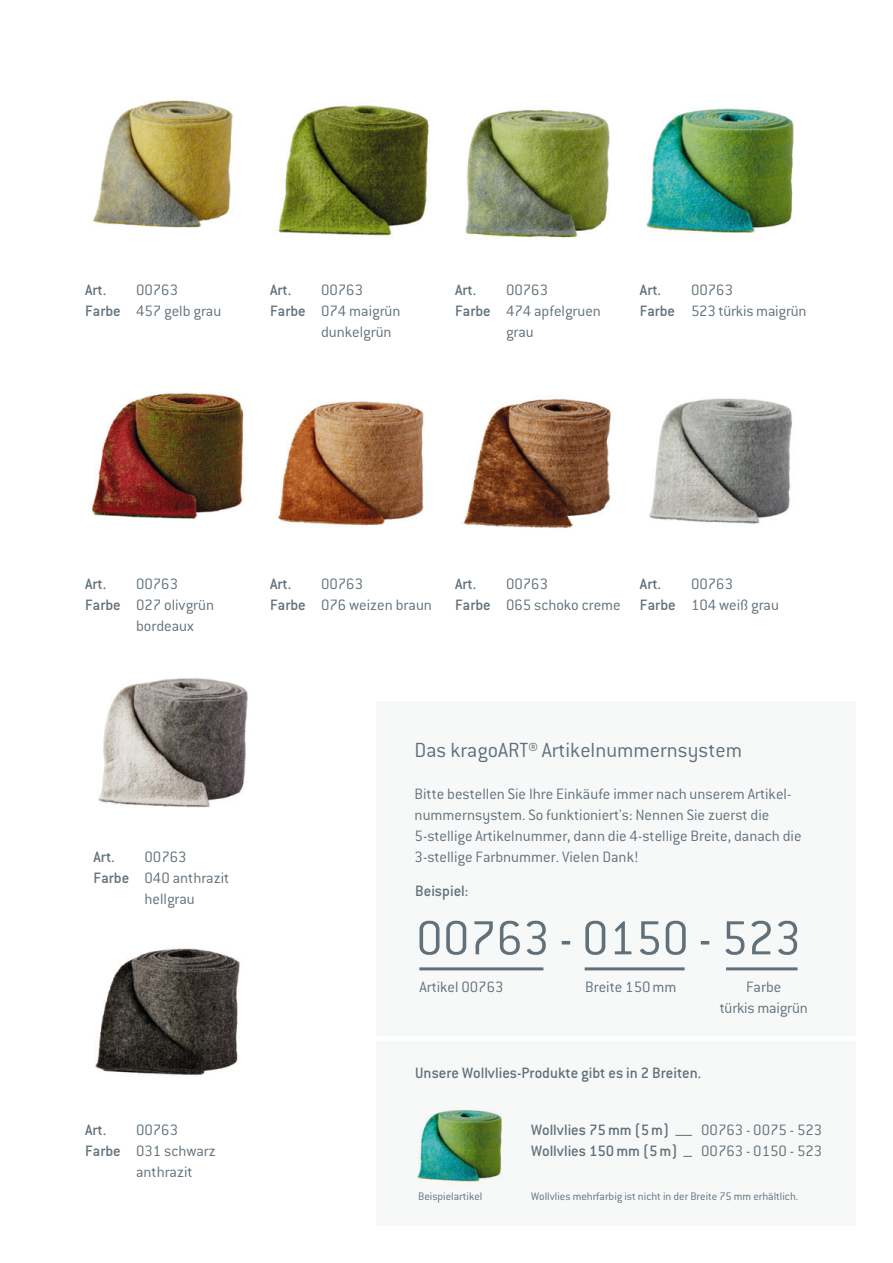
<style>
.page{position:relative;width:893px;height:1263px;background:#fff}
.page>*{position:absolute;margin:0;border:0;box-sizing:border-box;transform-origin:0 0}
.t1{font:300 52.5px "Conduit ITC";color:#617079}
.t2{font:300 22.5px "Conduit ITC";color:#617079}
.t3{font:300 16.5px/21px "Conduit ITC";color:#617079}
.t4{font:500 16.5px "Conduit ITC";color:#617079}
.t5{font:300 12px "Conduit ITC";color:#617079}
.s1{font-weight:500}
</style>
<div class="page">
<img style="left:93px;top:100px;width:140px;height:128px">
<img style="left:92px;top:392px;width:152px;height:127px">
<img style="left:95px;top:948px;width:145px;height:127px">
<img style="left:98px;top:678px;width:150px;height:130px">
<img style="left:278px;top:105px;width:151px;height:131px">
<img style="left:278px;top:401px;width:146px;height:125px">
<img style="left:463px;top:398px;width:148px;height:130px">
<img style="left:649px;top:398px;width:144px;height:126px">
<img style="left:465px;top:109px;width:145px;height:129px">
<img style="left:646px;top:108px;width:148px;height:125px">
<div style="left:376px;top:701px;width:480px;height:525px;background:#f7f9f9"></div>
<hr style="left:419px;top:967px;width:124px;height:3px;background:#617079">
<hr style="left:585px;top:967px;width:100px;height:3px;background:#617079">
<hr style="left:726px;top:967px;width:71px;height:3px;background:#617079">
<img style="left:417px;top:1110px;width:85px;height:72px">
<svg style="left:675px;top:1135px;width:17px;height:1px"></svg>
<div style="left:354px;top:1036px;width:519px;height:5px;background:#fff"></div>
<p class="t3" style="left:85px;top:279px;width:138px;text-align:center">00763<br><span class="s1">Farbe</span> 457 gelb grau</p>
<p class="t4" style="left:85px;top:281px;width:23px">Art.</p>
<p class="t4" style="left:270px;top:281px;width:23px">Art.</p>
<p class="t3" style="left:321px;top:279px;width:44px">00763</p>
<p class="t3" style="left:270px;top:300px;width:132px"><span class="s1">Farbe</span> 074 maigrün</p>
<p class="t3" style="left:321px;top:321px;width:72px">dunkelgrün</p>
<p class="t4" style="left:455px;top:281px;width:23px">Art.</p>
<p class="t3" style="left:506px;top:279px;width:44px">00763</p>
<p class="t3" style="left:455px;top:300px;width:148px"><span class="s1">Farbe</span> 474 apfelgruen</p>
<p class="t3" style="left:506px;top:321px;width:29px">grau</p>
<p class="t3" style="left:640px;top:279px;width:168px;text-indent:51px">00763<br><span class="s1">Farbe</span> 523 türkis maigrün</p>
<p class="t4" style="left:640px;top:281px;width:23px">Art.</p>
<p class="t4" style="left:85px;top:575px;width:23px">Art.</p>
<p class="t3" style="left:136px;top:573px;width:44px">00763</p>
<p class="t3" style="left:85px;top:594px;width:131px"><span class="s1">Farbe</span> 027 olivgrün</p>
<p class="t3" style="left:136px;top:615px;width:59px">bordeaux</p>
<p class="t3" style="left:455px;top:573px;width:167px;text-indent:51px">00763<br><span class="s1">Farbe</span> 065 schoko creme</p>
<p class="t4" style="left:640px;top:575px;width:23px">Art.</p>
<p class="t3" style="left:640px;top:573px;width:140px;text-align:center">00763<br><span class="s1">Farbe</span> 104 weiß grau</p>
<p class="t3" style="left:270px;top:573px;width:163px;text-indent:51px">00763<br><span class="s1">Farbe</span> 076 weizen braun</p>
<p class="t4" style="left:455px;top:575px;width:23px">Art.</p>
<p class="t4" style="left:270px;top:575px;width:23px">Art.</p>
<p class="t4" style="left:94px;top:848px;width:23px">Art.</p>
<p class="t3" style="left:145px;top:846px;width:44px">00763</p>
<p class="t3" style="left:94px;top:867px;width:137px"><span class="s1">Farbe</span> 040 anthrazit</p>
<p class="t3" style="left:145px;top:888px;width:52px">hellgrau</p>
<p class="t4" style="left:85px;top:1121px;width:23px">Art.</p>
<p class="t3" style="left:136px;top:1119px;width:44px">00763</p>
<p class="t3" style="left:85px;top:1140px;width:132px"><span class="s1">Farbe</span> 031 schwarz</p>
<p class="t3" style="left:136px;top:1161px;width:58px">anthrazit</p>
<h2 class="t2" style="left:415px;top:738px;width:329px">Das kragoART® Artikelnummernsystem</h2>
<p class="t3" style="left:415px;top:783px;width:389px">Bitte bestellen Sie Ihre Einkäufe immer nach unserem Artikel&shy;nummernsystem. So funktioniert's: Nennen Sie zuerst die 5-stellige Artikelnummer, dann die 4-stellige Breite, danach die 3-stellige Farbnummer. Vielen Dank!</p>
<p class="t4" style="left:415px;top:882px;width:55px">Beispiel:</p>
<h1 class="t1" style="left:416px;top:909px;width:387px">00763 - 0150 - 523</h1>
<p class="t3" style="left:419px;top:977px;width:86px">Artikel 00763</p>
<p class="t3" style="left:585px;top:977px;width:93px">Breite 150mm</p>
<p class="t3" style="left:720px;top:976px;width:90px;text-align:center">Farbe<br>türkis maigrün</p>
<p class="t4" style="left:415px;top:1063px;width:288px">Unsere Wollvlies-Produkte gibt es in 2 Breiten.</p>
<p class="t5" style="left:418px;top:1189px;width:66px">Beispielartikel</p>
<p class="t4" style="left:531px;top:1121px;width:139px">Wollvlies 75mm (5m)</p>
<p class="t3" style="left:701px;top:1119px;width:123px">00763 - 0075 - 523</p>
<p class="t4" style="left:531px;top:1142px;width:148px">Wollvlies 150mm (5m)</p>
<p class="t3" style="left:701px;top:1140px;width:123px">00763 - 0150 - 523</p>
<p class="t5" style="left:531px;top:1189px;width:269px">Wollvlies mehrfarbig ist nicht in der Breite 75 mm erhältlich.</p>
</div>
